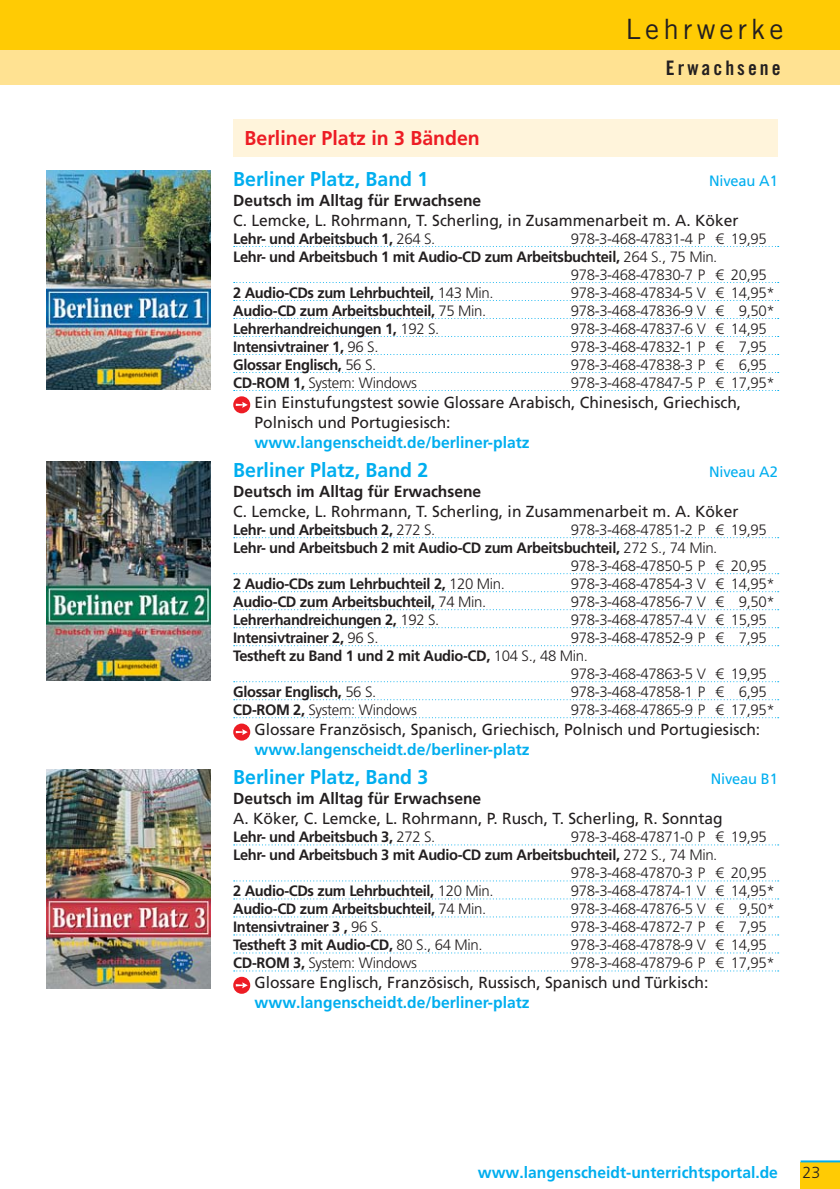
<style>
.page{position:relative;width:840px;height:1189px;background:#fff}
.page>*{position:absolute;margin:0;border:0;box-sizing:border-box;transform-origin:0 0}
.t1{font:28px "Trade Gothic LT Pro";letter-spacing:.15em;color:#231f20}
.t2{font:700 20px "Frutiger LT Pro";color:#00aeef}
.t3{font:700 20px "Frutiger LT Pro";color:#ed1c24}
.t4{font:20px "Trade Gothic LT Pro Bd Cn 20";letter-spacing:.15em;color:#231f20}
.t5{font:16px/20px "Frutiger LT Pro";color:#231f20}
.t6{font:700 16px "Frutiger LT Pro";color:#00aeef}
.t7{font:700 16px "Frutiger LT Pro";color:#231f20}
.t8{font:300 16px "Frutiger LT Pro";color:#231f20}
.t9{font:700 15px "Frutiger LT Pro";letter-spacing:-.025em;color:#231f20}
.t10{font:300 15px "Frutiger LT Pro";letter-spacing:-.025em;color:#231f20}
.t11{font:15px "Frutiger LT Pro";letter-spacing:-.01em;color:#00aeef}
.s1{font-weight:300}
.s2{font-weight:700}
</style>
<div class="page">
<hr style="left:0;top:0;width:1px;height:51px;background:#ffcb04">
<hr style="left:0;top:51px;width:1px;height:34px;background:#ffe292">
<div style="left:1px;top:0;width:838px;height:51px;background:#ffcb04"></div>
<div style="left:1px;top:51px;width:838px;height:34px;background:#ffe292"></div>
<div style="left:800px;top:1162px;width:39px;height:27px;background:#ffcb04"></div>
<hr style="left:800px;top:1160px;width:39px;height:2px;background:#00aeef">
<div style="left:233px;top:119px;width:544px;height:37px;background:#fff4db"></div>
<svg style="left:234px;top:246px;width:544px;height:1px"></svg>
<svg style="left:234px;top:282px;width:544px;height:1px"></svg>
<svg style="left:234px;top:300px;width:544px;height:1px"></svg>
<svg style="left:234px;top:318px;width:544px;height:1px"></svg>
<svg style="left:234px;top:336px;width:544px;height:1px"></svg>
<svg style="left:234px;top:354px;width:544px;height:1px"></svg>
<svg style="left:234px;top:372px;width:544px;height:1px"></svg>
<svg style="left:234px;top:390px;width:544px;height:1px"></svg>
<div style="left:233px;top:396px;width:17px;height:17px;background:#ed1c24;border-radius:50%"></div>
<svg style="left:236px;top:402px;width:12px;height:6px"></svg>
<img style="left:46px;top:171px;width:164px;height:219px">
<svg style="left:234px;top:537px;width:544px;height:1px"></svg>
<svg style="left:234px;top:573px;width:544px;height:1px"></svg>
<svg style="left:234px;top:591px;width:544px;height:1px"></svg>
<svg style="left:234px;top:609px;width:544px;height:1px"></svg>
<svg style="left:234px;top:627px;width:544px;height:1px"></svg>
<svg style="left:234px;top:645px;width:544px;height:1px"></svg>
<svg style="left:234px;top:681px;width:544px;height:1px"></svg>
<svg style="left:234px;top:699px;width:544px;height:1px"></svg>
<svg style="left:234px;top:717px;width:544px;height:1px"></svg>
<div style="left:233px;top:723px;width:17px;height:17px;background:#ed1c24;border-radius:50%"></div>
<svg style="left:236px;top:729px;width:12px;height:6px"></svg>
<img style="left:46px;top:462px;width:164px;height:219px">
<svg style="left:234px;top:844px;width:544px;height:1px"></svg>
<svg style="left:234px;top:880px;width:544px;height:1px"></svg>
<svg style="left:234px;top:898px;width:544px;height:1px"></svg>
<svg style="left:234px;top:916px;width:544px;height:1px"></svg>
<svg style="left:234px;top:934px;width:544px;height:1px"></svg>
<svg style="left:234px;top:952px;width:544px;height:1px"></svg>
<svg style="left:234px;top:970px;width:544px;height:1px"></svg>
<div style="left:233px;top:977px;width:17px;height:17px;background:#ed1c24;border-radius:50%"></div>
<svg style="left:236px;top:982px;width:12px;height:6px"></svg>
<img style="left:46px;top:769px;width:164px;height:219px">
<h1 class="t1" style="left:625px;top:13px;width:160px">Lehrwerke</h1>
<h2 class="t4" style="left:665px;top:61px;width:116px">Erwachsene</h2>
<h2 class="t3" style="left:244px;top:131px;width:237px">Berliner Platz in 3 Bänden</h2>
<h2 class="t2" style="left:233px;top:171px;width:197px">Berliner Platz, Band 1</h2>
<p class="t11" style="left:709px;top:175px;width:70px">Niveau A1</p>
<p class="t7" style="left:233px;top:194px;width:249px">Deutsch im Alltag für Erwachsene</p>
<p class="t5" style="left:233px;top:212px;width:506px">C. Lemcke, L. Rohrmann, T. Scherling, in Zusammenarbeit m. A. Köker</p>
<p class="t9" style="left:233px;top:233px;width:204px">Lehr- und Arbeitsbuch 1, <span class="s1">264 S.</span></p>
<p class="t10" style="left:570px;top:233px;width:197px">978-3-468-47831-4 P € 19,95</p>
<p class="t9" style="left:233px;top:251px;width:485px">Lehr- und Arbeitsbuch 1 mit Audio-CD zum Arbeitsbuchteil, <span class="s1">264 S., 75 Min.</span></p>
<p class="t10" style="left:570px;top:269px;width:197px">978-3-468-47830-7 P € 20,95</p>
<p class="t9" style="left:233px;top:287px;width:262px">2 Audio-CDs zum Lehrbuchteil, <span class="s1">143 Min.</span></p>
<p class="t10" style="left:570px;top:287px;width:205px">978-3-468-47834-5 V € 14,95*</p>
<p class="t9" style="left:233px;top:305px;width:254px">Audio-CD zum Arbeitsbuchteil, <span class="s1">75 Min.</span></p>
<p class="t10" style="left:570px;top:305px;width:205px">978-3-468-47836-9 V € 9,50*</p>
<p class="t9" style="left:233px;top:323px;width:208px">Lehrerhandreichungen 1, <span class="s1">192 S.</span></p>
<p class="t10" style="left:570px;top:323px;width:197px">978-3-468-47837-6 V € 14,95</p>
<p class="t9" style="left:233px;top:341px;width:147px">Intensivtrainer 1, <span class="s1">96 S.</span></p>
<p class="t10" style="left:570px;top:341px;width:197px">978-3-468-47832-1 P € 7,95</p>
<p class="t9" style="left:233px;top:359px;width:145px">Glossar Englisch, <span class="s1">56 S.</span></p>
<p class="t10" style="left:570px;top:359px;width:197px">978-3-468-47838-3 P € 6,95</p>
<p class="t10" style="left:233px;top:377px;width:185px"><span class="s2">CD-ROM 1,</span> System: Windows</p>
<p class="t10" style="left:570px;top:377px;width:205px">978-3-468-47847-5 P € 17,95*</p>
<p class="t5" style="left:254px;top:394px;width:488px">Ein Einstufungstest sowie Glossare Arabisch, Chinesisch, Griechisch,<br>Polnisch und Portugiesisch:</p>
<p class="t6" style="left:254px;top:436px;width:276px">www.langenscheidt.de/berliner-platz</p>
<h2 class="t2" style="left:233px;top:463px;width:197px">Berliner Platz, Band 2</h2>
<p class="t11" style="left:709px;top:466px;width:70px">Niveau A2</p>
<p class="t7" style="left:233px;top:485px;width:249px">Deutsch im Alltag für Erwachsene</p>
<p class="t5" style="left:233px;top:503px;width:506px">C. Lemcke, L. Rohrmann, T. Scherling, in Zusammenarbeit m. A. Köker</p>
<p class="t9" style="left:233px;top:524px;width:204px">Lehr- und Arbeitsbuch 2, <span class="s1">272 S.</span></p>
<p class="t10" style="left:570px;top:524px;width:197px">978-3-468-47851-2 P € 19,95</p>
<p class="t9" style="left:233px;top:542px;width:485px">Lehr- und Arbeitsbuch 2 mit Audio-CD zum Arbeitsbuchteil, <span class="s1">272 S., 74 Min.</span></p>
<p class="t10" style="left:570px;top:560px;width:197px">978-3-468-47850-5 P € 20,95</p>
<p class="t9" style="left:233px;top:578px;width:273px">2 Audio-CDs zum Lehrbuchteil 2, <span class="s1">120 Min.</span></p>
<p class="t10" style="left:570px;top:578px;width:205px">978-3-468-47854-3 V € 14,95*</p>
<p class="t9" style="left:233px;top:596px;width:254px">Audio-CD zum Arbeitsbuchteil, <span class="s1">74 Min.</span></p>
<p class="t10" style="left:570px;top:596px;width:205px">978-3-468-47856-7 V € 9,50*</p>
<p class="t9" style="left:233px;top:614px;width:208px">Lehrerhandreichungen 2, <span class="s1">192 S.</span></p>
<p class="t10" style="left:570px;top:614px;width:197px">978-3-468-47857-4 V € 15,95</p>
<p class="t9" style="left:233px;top:632px;width:147px">Intensivtrainer 2, <span class="s1">96 S.</span></p>
<p class="t10" style="left:570px;top:632px;width:197px">978-3-468-47852-9 P € 7,95</p>
<p class="t9" style="left:233px;top:650px;width:356px">Testheft zu Band 1 und 2 mit Audio-CD, <span class="s1">104 S., 48 Min.</span></p>
<p class="t10" style="left:570px;top:668px;width:197px">978-3-468-47863-5 V € 19,95</p>
<p class="t9" style="left:233px;top:686px;width:145px">Glossar Englisch, <span class="s1">56 S.</span></p>
<p class="t10" style="left:570px;top:686px;width:197px">978-3-468-47858-1 P € 6,95</p>
<p class="t10" style="left:233px;top:704px;width:185px"><span class="s2">CD-ROM 2,</span> System: Windows</p>
<p class="t10" style="left:570px;top:704px;width:205px">978-3-468-47865-9 P € 17,95*</p>
<p class="t5" style="left:254px;top:721px;width:507px">Glossare Französisch, Spanisch, Griechisch, Polnisch und Portugiesisch:</p>
<p class="t6" style="left:254px;top:743px;width:276px">www.langenscheidt.de/berliner-platz</p>
<h2 class="t2" style="left:233px;top:770px;width:197px">Berliner Platz, Band 3</h2>
<p class="t11" style="left:710px;top:773px;width:69px">Niveau B1</p>
<p class="t7" style="left:233px;top:793px;width:249px">Deutsch im Alltag für Erwachsene</p>
<p class="t5" style="left:233px;top:810px;width:491px">A. Köker, C. Lemcke, L. Rohrmann, P. Rusch, T. Scherling, R. Sonntag</p>
<p class="t9" style="left:233px;top:831px;width:204px">Lehr- und Arbeitsbuch 3, <span class="s1">272 S.</span></p>
<p class="t10" style="left:570px;top:831px;width:197px">978-3-468-47871-0 P € 19,95</p>
<p class="t9" style="left:233px;top:849px;width:485px">Lehr- und Arbeitsbuch 3 mit Audio-CD zum Arbeitsbuchteil, <span class="s1">272 S., 74 Min.</span></p>
<p class="t10" style="left:570px;top:867px;width:197px">978-3-468-47870-3 P € 20,95</p>
<p class="t9" style="left:233px;top:885px;width:262px">2 Audio-CDs zum Lehrbuchteil, <span class="s1">120 Min.</span></p>
<p class="t10" style="left:570px;top:885px;width:205px">978-3-468-47874-1 V € 14,95*</p>
<p class="t9" style="left:233px;top:903px;width:254px">Audio-CD zum Arbeitsbuchteil, <span class="s1">74 Min.</span></p>
<p class="t10" style="left:570px;top:903px;width:205px">978-3-468-47876-5 V € 9,50*</p>
<p class="t9" style="left:233px;top:921px;width:150px">Intensivtrainer 3 , <span class="s1">96 S.</span></p>
<p class="t10" style="left:570px;top:921px;width:197px">978-3-468-47872-7 P € 7,95</p>
<p class="t9" style="left:233px;top:939px;width:251px">Testheft 3 mit Audio-CD, <span class="s1">80 S., 64 Min.</span></p>
<p class="t10" style="left:570px;top:939px;width:197px">978-3-468-47878-9 V € 14,95</p>
<p class="t10" style="left:233px;top:957px;width:185px"><span class="s2">CD-ROM 3,</span> System: Windows</p>
<p class="t10" style="left:570px;top:957px;width:205px">978-3-468-47879-6 P € 17,95*</p>
<p class="t5" style="left:254px;top:974px;width:455px">Glossare Englisch, Französisch, Russisch, Spanisch und Türkisch:</p>
<p class="t6" style="left:254px;top:997px;width:276px">www.langenscheidt.de/berliner-platz</p>
<p class="t6" style="left:477px;top:1166px;width:301px">www.langenscheidt-unterrichtsportal.de</p>
<p class="t8" style="left:802px;top:1166px;width:19px">23</p>
</div>
